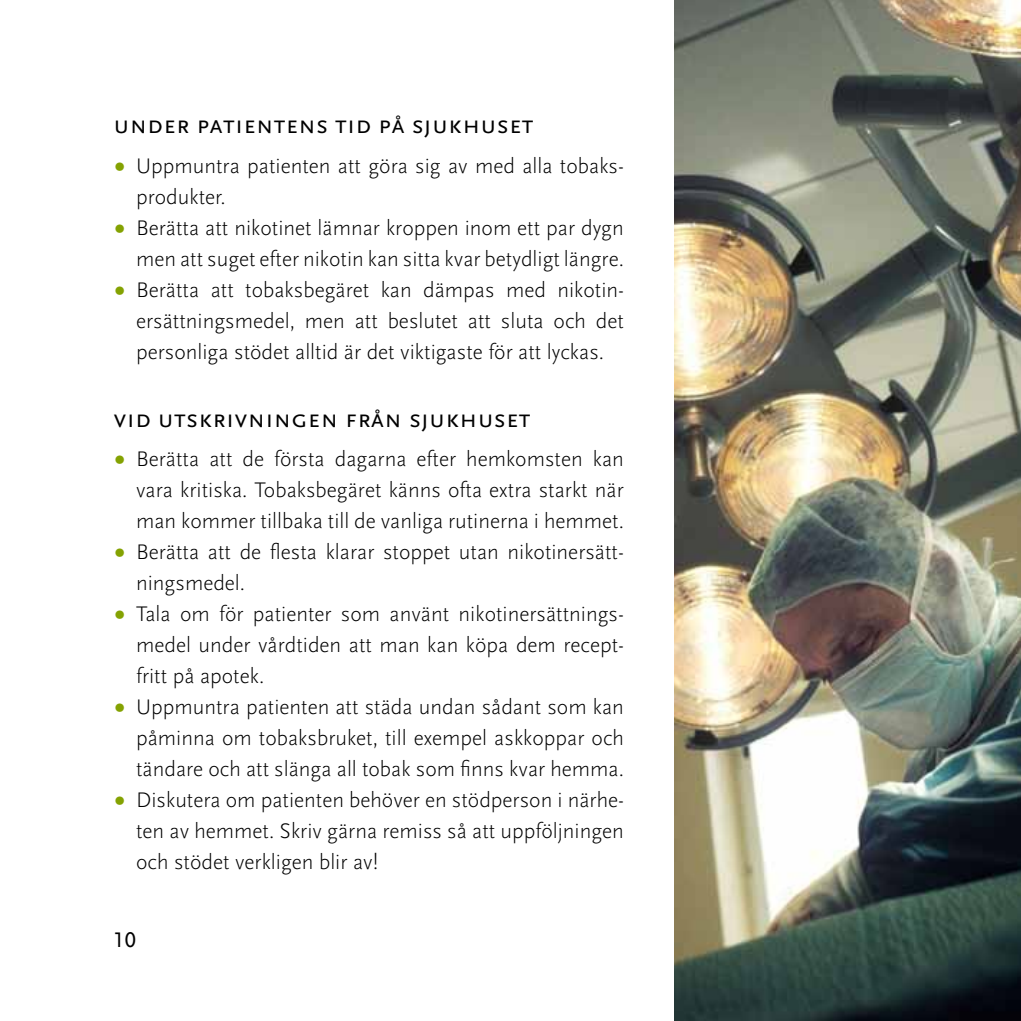
<style>
.page{position:relative;width:1021px;height:1021px;background:#fff}
.page>*{position:absolute;margin:0;border:0;box-sizing:border-box;transform-origin:0 0}
.t1{font:26px "Scala Sans Caps";letter-spacing:.01em;color:#000}
.t2{font:300 22px/31px "Scala Sans";color:#000;text-align:justify}
.t3{font:22px "Scala Sans Caps";color:#000}
.s1{font-weight:400;font-size:36px;color:#84a202}
</style>
<div class="page">
<img style="left:675px;top:0;width:345px;height:1020px">
<p class="t1" style="left:113px;top:110px;width:421px">under patientens tid på sjukhuset</p>
<p class="t2" style="left:136px;top:150px;width:489px;text-indent:-23px"><span class="s1">•</span> Uppmuntra patienten att göra sig av med alla tobaks&shy;produkter.</p>
<p class="t2" style="left:113px;top:212px;width:512px;text-align:right"><span class="s1">•</span> Berätta att nikotinet lämnar kroppen inom ett par dygn men att suget efter nikotin kan sitta kvar betydligt längre.</p>
<p class="t2" style="left:136px;top:274px;width:489px;text-indent:-23px"><span class="s1">•</span> Berätta att tobaksbegäret kan dämpas med nikotin&shy;ersättningsmedel, men att beslutet att sluta och det personliga stödet alltid är det viktigaste för att lyckas.</p>
<p class="t1" style="left:113px;top:404px;width:418px">vid utskrivningen från sjukhuset</p>
<p class="t2" style="left:136px;top:444px;width:489px;text-indent:-23px"><span class="s1">•</span> Berätta att de första dagarna efter hemkomsten kan vara kritiska. Tobaksbegäret känns ofta extra starkt när man kommer tillbaka till de vanliga rutinerna i hemmet.</p>
<p class="t2" style="left:136px;top:537px;width:489px;text-indent:-23px"><span class="s1">•</span> Berätta att de flesta klarar stoppet utan nikotinersätt&shy;ningsmedel.</p>
<p class="t2" style="left:136px;top:599px;width:489px;text-indent:-23px"><span class="s1">•</span> Tala om för patienter som använt nikotinersättnings&shy;medel under vårdtiden att man kan köpa dem recept&shy;fritt på apotek.</p>
<p class="t2" style="left:136px;top:692px;width:489px;text-indent:-23px"><span class="s1">•</span> Uppmuntra patienten att städa undan sådant som kan påminna om tobaksbruket, till exempel askkoppar och tändare och att slänga all tobak som finns kvar hemma.</p>
<p class="t2" style="left:136px;top:785px;width:489px;text-indent:-23px"><span class="s1">•</span> Diskutera om patienten behöver en stödperson i närhe&shy;ten av hemmet. Skriv gärna remiss så att uppföljningen och stödet verkligen blir av!</p>
<p class="t3" style="left:113px;top:927px;width:24px">10</p>
</div>
